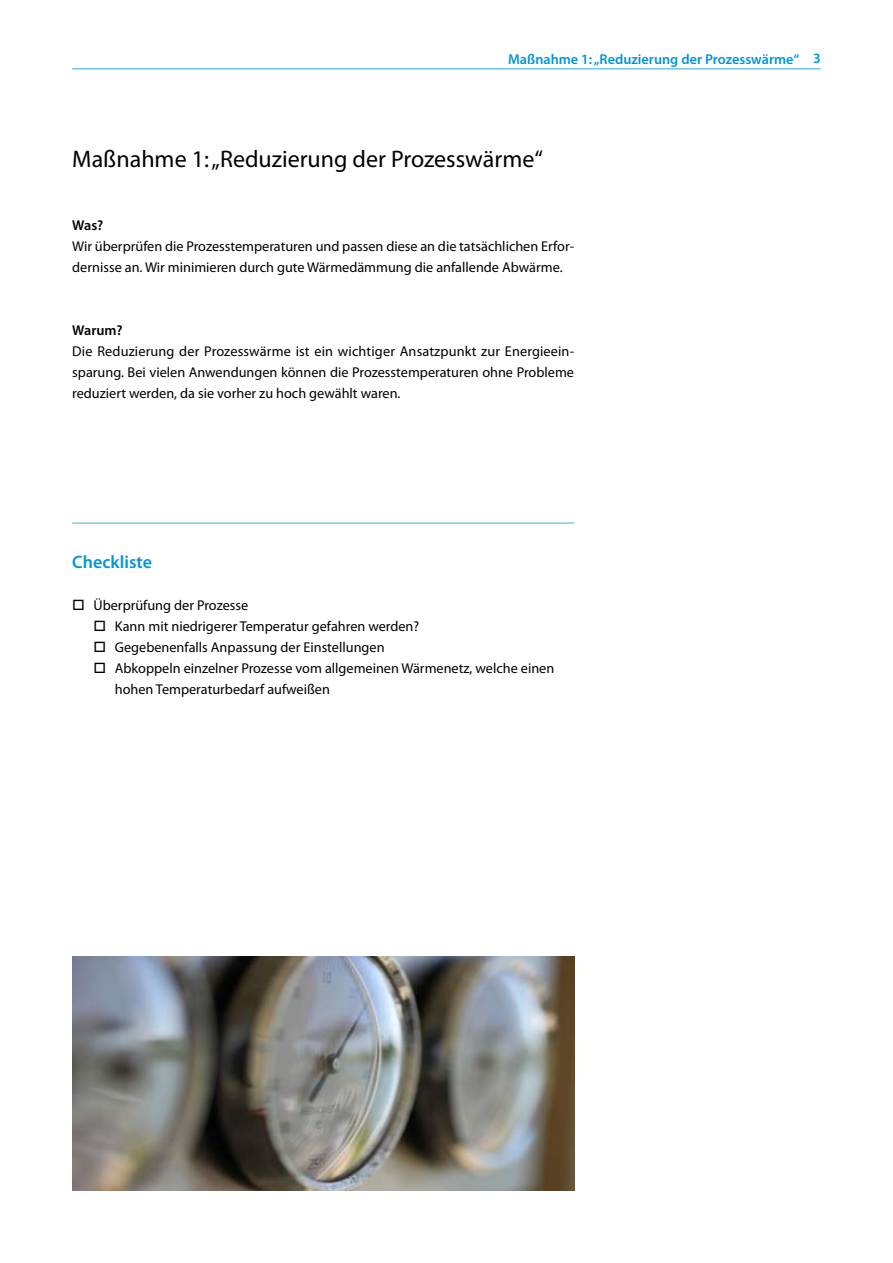
<style>
.page{position:relative;width:893px;height:1263px;background:#fff}
.page>*{position:absolute;margin:0;border:0;box-sizing:border-box;transform-origin:0 0}
.t1{font:24px "Myriad Pro";color:#000}
.t2{font:600 18px "Myriad Pro";color:#0095da}
.t3{font:14.25px/21px "Myriad Pro";color:#000}
.t4{font:600 14.25px "Myriad Pro";color:#0095da}
.t5{font:600 14.25px "Myriad Pro";color:#000}
</style>
<div class="page">
<hr style="left:72px;top:68px;width:749px;height:2px;background:#73c5eb">
<hr style="left:72px;top:522px;width:502px;height:2px;background:#80caed">
<img style="left:72px;top:957px;width:502px;height:234px">
<p class="t4" style="left:508px;top:50px;width:293px">Maßnahme 1: „Reduzierung der Prozesswärme“</p>
<p class="t4" style="left:813px;top:50px;width:9px">3</p>
<h1 class="t1" style="left:72px;top:144px;width:472px">Maßnahme 1: „Reduzierung der Prozesswärme“</h1>
<p class="t5" style="left:72px;top:216px;width:33px">Was?</p>
<p class="t3" style="left:72px;top:235px;width:503px">Wir überprüfen die Prozesstemperaturen und passen diese an die tatsächlichen Erfor&shy;dernisse an. Wir minimieren durch gute Wärmedämmung die anfallende Abwärme.</p>
<p class="t5" style="left:72px;top:321px;width:52px">Warum?</p>
<p class="t3" style="left:72px;top:340px;width:503px;text-align:justify">Die Reduzierung der Prozesswärme ist ein wichtiger Ansatzpunkt zur Energieein&shy;sparung. Bei vielen Anwendungen können die Prozesstemperaturen ohne Probleme reduziert werden, da sie vorher zu hoch gewählt waren.</p>
<p class="t2" style="left:72px;top:550px;width:81px">Checkliste</p>
<p class="t3" style="left:72px;top:594px;width:177px">□ Überprüfung der Prozesse</p>
<p class="t3" style="left:94px;top:615px;width:327px">□ Kann mit niedrigerer Temperatur gefahren werden?</p>
<p class="t3" style="left:94px;top:636px;width:293px">□ Gegebenenfalls Anpassung der Einstellungen</p>
<p class="t3" style="left:115px;top:657px;width:441px;text-indent:-21px">□ Abkoppeln einzelner Prozesse vom allgemeinen Wärmenetz, welche einen hohen Temperaturbedarf aufweißen</p>
</div>
